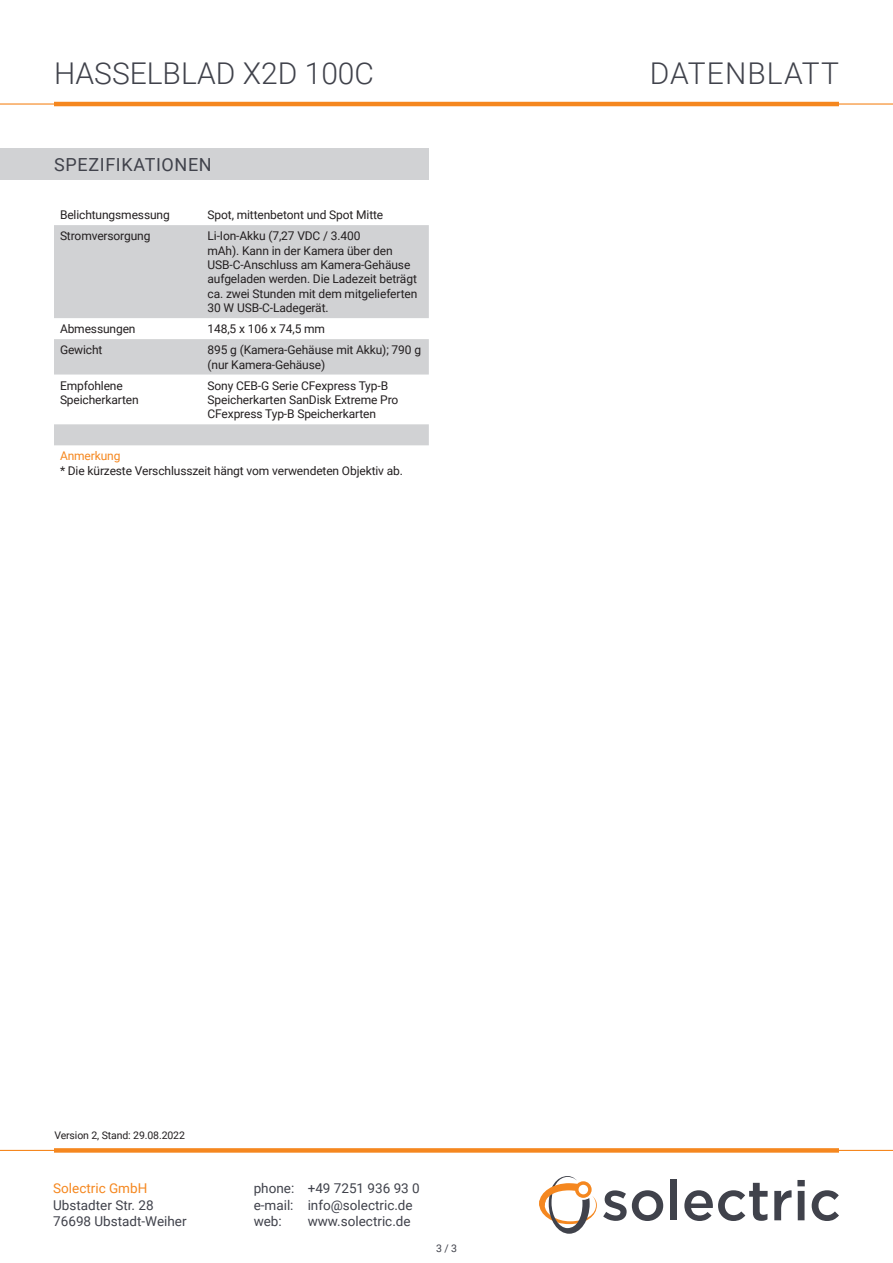
<style>
.page{position:relative;width:893px;height:1263px;background:#fff}
.page>*{position:absolute;margin:0;border:0;box-sizing:border-box;transform-origin:0 0}
.t1{font:300 30px "Roboto";color:#40424b}
.t2{font:300 30px "Roboto";letter-spacing:.035em;color:#40424b}
.t3{font:18px "Roboto";letter-spacing:.035em;color:#40424b}
.t4{font:13.5px "Roboto";color:#40424b}
.t5{font:13.5px "Roboto";color:#f5871f}
.Zelle{font:12px/14.4px "Roboto";letter-spacing:-.01em;color:#231f20}
.Zelle-2{font:12px "Roboto";letter-spacing:-.01em;color:#f5871f}
.t6{font:10.5px "Roboto";letter-spacing:-.01em;color:#231f20}
.t7{font:10.5px "Roboto";color:#40424b}
</style>
<div class="page">
<hr style="left:0;top:103px;width:893px;height:2px;background:#f5871f">
<hr style="left:54px;top:102px;width:785px;height:4px;background:#f5871f">
<div style="left:0;top:149px;width:428px;height:31px;background:#d1d2d4"></div>
<svg style="left:54px;top:225px;width:375px;height:220px;fill:#d1d2d4"></svg>
<hr style="left:0;top:1150px;width:893px;height:1px;background:#f5871f">
<svg style="left:603px;top:1190px;width:60px;height:31px"></svg>
<div style="left:670px;top:1179px;width:7px;height:41px;background:#40424b"></div>
<svg style="left:684px;top:1183px;width:84px;height:38px"></svg>
<svg style="left:774px;top:1190px;width:17px;height:30px"></svg>
<svg style="left:797px;top:1180px;width:8px;height:40px"></svg>
<svg style="left:812px;top:1190px;width:27px;height:31px"></svg>
<svg style="left:539px;top:1176px;width:58px;height:58px"></svg>
<div style="left:54px;top:1148px;width:785px;height:5px;background:#f5871f"></div>
<h1 class="t1" style="left:54px;top:53px;width:322px">HASSELBLAD X2D 100C</h1>
<h1 class="t2" style="left:650px;top:53px;width:191px">DATENBLATT</h1>
<p class="t3" style="left:54px;top:152px;width:159px">SPEZIFIKATIONEN</p>
<p class="Zelle" style="left:60px;top:207px;width:111px">Belichtungsmessung</p>
<p class="Zelle" style="left:208px;top:207px;width:177px">Spot, mittenbetont und Spot Mitte</p>
<p class="Zelle" style="left:60px;top:228px;width:92px">Stromversorgung</p>
<p class="Zelle" style="left:208px;top:228px;width:211px">Li-Ion-Akku (7,27 VDC / 3.400<br>mAh). Kann in der Kamera über den USB-C-Anschluss am Kamera-Gehäuse aufgeladen werden. Die Ladezeit beträgt ca. zwei Stunden mit dem mitgelieferten 30 W USB-C-Ladegerät.</p>
<p class="Zelle" style="left:60px;top:321px;width:77px">Abmessungen</p>
<p class="Zelle" style="left:208px;top:321px;width:119px">148,5 x 106 x 74,5 mm</p>
<p class="Zelle" style="left:60px;top:342px;width:44px">Gewicht</p>
<p class="Zelle" style="left:208px;top:342px;width:215px">895 g (Kamera-Gehäuse mit Akku); 790 g (nur Kamera-Gehäuse)</p>
<p class="Zelle" style="left:60px;top:378px;width:80px">Empfohlene<br>Speicherkarten</p>
<p class="Zelle" style="left:208px;top:378px;width:192px">Sony CEB-G Serie CFexpress Typ-B<br>Speicherkarten SanDisk Extreme Pro<br>CFexpress Typ-B Speicherkarten</p>
<p class="Zelle-2" style="left:60px;top:448px;width:62px">Anmerkung</p>
<p class="Zelle" style="left:60px;top:463px;width:344px">* Die kürzeste Verschlusszeit hängt vom verwendeten Objektiv ab.</p>
<p class="t6" style="left:54px;top:1128px;width:132px">Version 2, Stand: 29.08.2022</p>
<p class="t5" style="left:53px;top:1179px;width:96px">Solectric GmbH</p>
<p class="t4" style="left:53px;top:1196px;width:102px">Ubstadter Str. 28</p>
<p class="t4" style="left:53px;top:1212px;width:135px">76698 Ubstadt-Weiher</p>
<p class="t4" style="left:254px;top:1179px;width:168px">phone: +49 7251 936 93 0</p>
<p class="t4" style="left:254px;top:1196px;width:161px">e-mail: info@solectric.de</p>
<p class="t4" style="left:254px;top:1212px;width:30px">web:</p>
<p class="t4" style="left:308px;top:1212px;width:104px">www.solectric.de</p>
<p class="t7" style="left:436px;top:1241px;width:22px">3 / 3</p>
</div>
